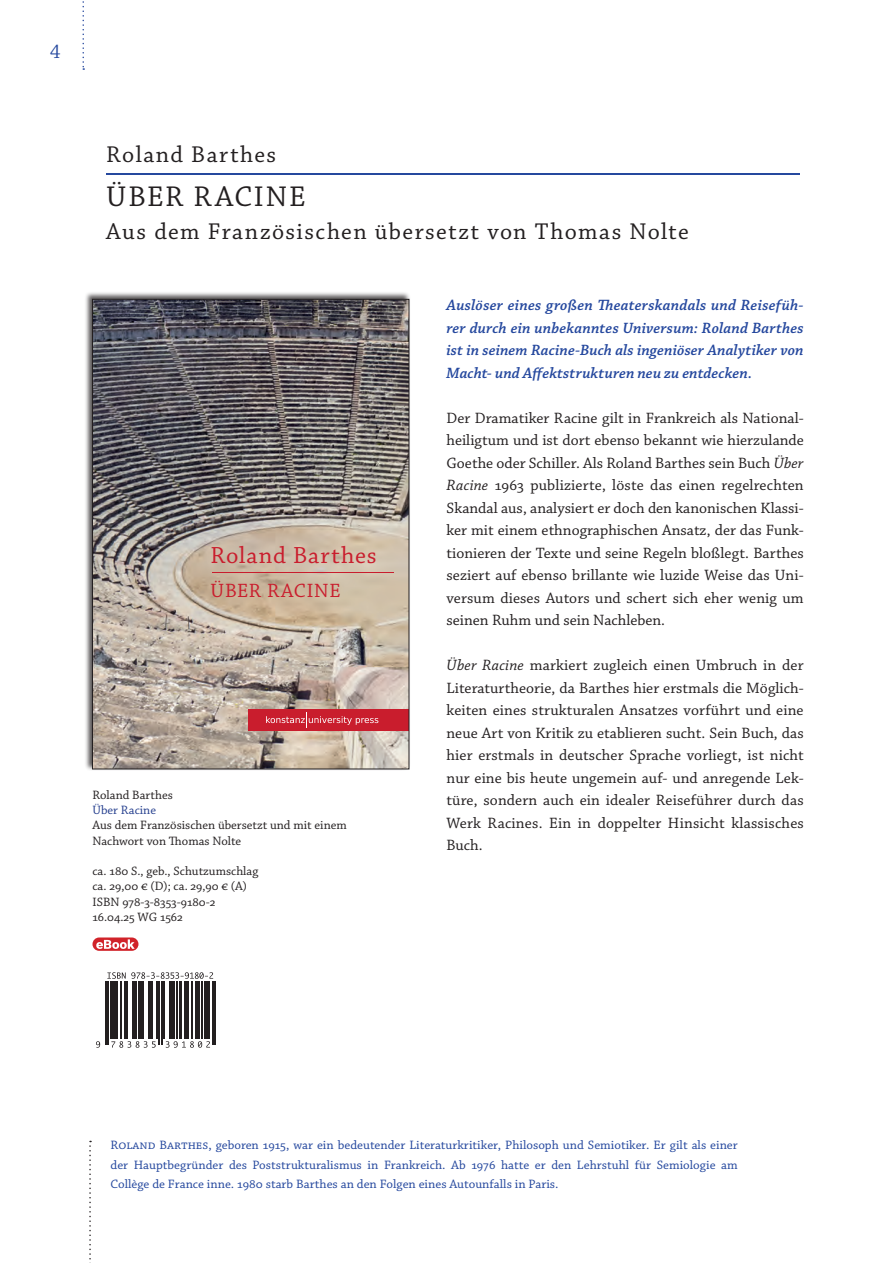
<style>
.page{position:relative;width:893px;height:1263px;background:#fff}
.page>*{position:absolute;margin:0;border:0;box-sizing:border-box;transform-origin:0 0}
.t1{font:30px "Chaparral Pro";letter-spacing:.065em;color:#231f20}
.t2{font:24.45px "Chaparral Pro";letter-spacing:.04em;color:#c91d2d}
.t3{font:24px "Chaparral Pro";letter-spacing:.06em;color:#231f20}
.t4{font:21px "Chaparral Pro Subh";color:#25489e}
.t5{font:20.25px "Chaparral Pro";letter-spacing:.04em;color:#c91d2d}
.t6{font:15.75px/22.5px "Chaparral Pro";letter-spacing:.01em;color:#231f20;text-align:justify}
.t7{font:italic 600 15.75px/22.5px "Chaparral Pro";letter-spacing:.005em;color:#25489e;text-align:justify}
.t8{font:12.75px/19.5px "Chaparral Pro Capt";color:#25489e;text-align:justify}
.t9{font:12.75px/15.3px "Chaparral Pro";color:#231f20}
.t10{font:12.75px "Chaparral Pro";letter-spacing:.005em;color:#253f8e}
.s1{font-style:italic}
</style>
<div class="page">
<hr style="left:106px;top:174px;width:693px;height:1px;background:#25489e">
<svg style="left:82px;top:1px;width:2px;height:69px"></svg>
<hr style="left:106px;top:981px;width:1px;height:64px;background:#231f20">
<hr style="left:108px;top:981px;width:1px;height:64px;background:#231f20">
<svg style="left:96px;top:1041px;width:4px;height:7px"></svg>
<hr style="left:110px;top:981px;width:1px;height:58px;background:#231f20">
<hr style="left:111px;top:981px;width:1px;height:58px;background:#231f20">
<hr style="left:112px;top:981px;width:2px;height:58px;background:#231f20">
<hr style="left:115px;top:981px;width:1px;height:58px;background:#231f20">
<hr style="left:116px;top:981px;width:1px;height:58px;background:#231f20">
<hr style="left:121px;top:981px;width:1px;height:58px;background:#231f20">
<hr style="left:124px;top:981px;width:1px;height:58px;background:#231f20">
<hr style="left:126px;top:981px;width:2px;height:58px;background:#231f20">
<hr style="left:132px;top:981px;width:1px;height:58px;background:#231f20">
<hr style="left:134px;top:981px;width:2px;height:58px;background:#231f20">
<hr style="left:136px;top:981px;width:1px;height:58px;background:#231f20">
<hr style="left:138px;top:981px;width:1px;height:58px;background:#231f20">
<hr style="left:139px;top:981px;width:1px;height:58px;background:#231f20">
<hr style="left:140px;top:981px;width:1px;height:58px;background:#231f20">
<hr style="left:143px;top:981px;width:1px;height:58px;background:#231f20">
<hr style="left:148px;top:981px;width:2px;height:58px;background:#231f20">
<hr style="left:151px;top:981px;width:1px;height:58px;background:#231f20">
<hr style="left:152px;top:981px;width:1px;height:58px;background:#231f20">
<hr style="left:156px;top:981px;width:2px;height:58px;background:#231f20">
<svg style="left:111px;top:1041px;width:45px;height:7px"></svg>
<hr style="left:159px;top:981px;width:1px;height:64px;background:#231f20">
<hr style="left:161px;top:981px;width:1px;height:64px;background:#231f20">
<hr style="left:163px;top:981px;width:2px;height:58px;background:#231f20">
<hr style="left:169px;top:981px;width:1px;height:58px;background:#231f20">
<hr style="left:172px;top:981px;width:1px;height:58px;background:#231f20">
<hr style="left:173px;top:981px;width:1px;height:58px;background:#231f20">
<hr style="left:174px;top:981px;width:1px;height:58px;background:#231f20">
<hr style="left:176px;top:981px;width:1px;height:58px;background:#231f20">
<hr style="left:180px;top:981px;width:1px;height:58px;background:#231f20">
<hr style="left:181px;top:981px;width:1px;height:58px;background:#231f20">
<hr style="left:184px;top:981px;width:1px;height:58px;background:#231f20">
<hr style="left:185px;top:981px;width:2px;height:58px;background:#231f20">
<hr style="left:188px;top:981px;width:1px;height:58px;background:#231f20">
<hr style="left:191px;top:981px;width:1px;height:58px;background:#231f20">
<hr style="left:196px;top:981px;width:1px;height:58px;background:#231f20">
<hr style="left:197px;top:981px;width:1px;height:58px;background:#231f20">
<hr style="left:198px;top:981px;width:1px;height:58px;background:#231f20">
<hr style="left:202px;top:981px;width:1px;height:58px;background:#231f20">
<hr style="left:204px;top:981px;width:1px;height:58px;background:#231f20">
<hr style="left:205px;top:981px;width:1px;height:58px;background:#231f20">
<hr style="left:207px;top:981px;width:2px;height:58px;background:#231f20">
<hr style="left:209px;top:981px;width:1px;height:58px;background:#231f20">
<svg style="left:166px;top:1041px;width:44px;height:7px"></svg>
<hr style="left:212px;top:981px;width:1px;height:64px;background:#231f20">
<hr style="left:214px;top:981px;width:2px;height:64px;background:#231f20">
<svg style="left:107px;top:972px;width:106px;height:7px"></svg>
<svg style="left:89px;top:1141px;width:2px;height:122px"></svg>
<div style="left:92px;top:937px;width:46px;height:14px;background:#d1232a;border-radius:7px"></div>
<svg style="left:96px;top:939px;width:39px;height:10px"></svg>
<div style="left:84px;top:291px;width:327px;height:480px;background:#231f20;opacity:.75"></div>
<img style="left:94px;top:301px;width:313px;height:466px">
<hr style="left:213px;top:573px;width:181px;height:1px;background:#c91d2d">
<div style="left:249px;top:709px;width:160px;height:22px;background:#c91d2d"></div>
<svg style="left:266px;top:712px;width:112px;height:16px"></svg>
<div style="left:92px;top:299px;width:317px;height:470px;border:1px solid #231f20"></div>
<p class="t4" style="left:50px;top:40px;width:12px">4</p>
<p class="t3" style="left:106px;top:141px;width:171px">Roland Barthes</p>
<p class="t1" style="left:106px;top:180px;width:201px">ÜBER RACINE</p>
<p class="t3" style="left:106px;top:218px;width:584px">Aus dem Französischen übersetzt von Thomas Nolte</p>
<p class="t2" style="left:210px;top:542px;width:168px">Roland Barthes</p>
<p class="t5" style="left:210px;top:579px;width:132px">ÜBER RACINE</p>
<p class="t9" style="left:92px;top:787px;width:82px">Roland Barthes</p>
<p class="t10" style="left:92px;top:803px;width:65px">Über Racine</p>
<p class="t9" style="left:92px;top:818px;width:256px">Aus dem Französischen übersetzt und mit einem<br>Nachwort von Thomas Nolte</p>
<p class="t9" style="left:92px;top:864px;width:167px">ca. 180 S., geb., Schutzumschlag</p>
<p class="t9" style="left:92px;top:879px;width:156px">ca. 29,00 € (D); ca. 29,90 € (A)</p>
<p class="t9" style="left:92px;top:895px;width:124px">ISBN 978-3-8353-9180-2</p>
<p class="t9" style="left:92px;top:910px;width:92px">16.04.25 WG 1562</p>
<p class="t7" style="left:446px;top:294px;width:359px">Auslöser eines großen Theaterskandals und Reisefüh&shy;rer durch ein unbekanntes Universum: Roland Barthes ist in seinem Racine-Buch als ingeniöser Analytiker von Macht- und Affektstrukturen neu zu entdecken.</p>
<p class="t6" style="left:446px;top:407px;width:359px">Der Dramatiker Racine gilt in Frankreich als National&shy;heiligtum und ist dort ebenso bekannt wie hierzulande Goethe oder Schiller. Als Roland Barthes sein Buch <span class="s1">Über Racine</span> 1963 publizierte, löste das einen regelrechten Skandal aus, analysiert er doch den kanonischen Klassi&shy;ker mit einem ethnographischen Ansatz, der das Funk&shy;tionieren der Texte und seine Regeln bloßlegt. Barthes seziert auf ebenso brillante wie luzide Weise das Uni&shy;versum dieses Autors und schert sich eher wenig um seinen Ruhm und sein Nachleben.</p>
<p class="t6" style="left:446px;top:654px;width:359px"><span class="s1">Über Racine</span> markiert zugleich einen Umbruch in der Literaturtheorie, da Barthes hier erstmals die Möglich&shy;keiten eines strukturalen Ansatzes vorführt und eine neue Art von Kritik zu etablieren sucht. Sein Buch, das hier erstmals in deutscher Sprache vorliegt, ist nicht nur eine bis heute ungemein auf- und anregende Lek&shy;türe, sondern auch ein idealer Reiseführer durch das Werk Racines. Ein in doppelter Hinsicht klassisches Buch.</p>
<p class="t8" style="left:111px;top:1136px;width:629px">Roland Barthes, geboren 1915, war ein bedeutender Literaturkritiker, Philosoph und Semiotiker. Er gilt als einer der Hauptbegründer des Poststrukturalismus in Frankreich. Ab 1976 hatte er den Lehrstuhl für Semiologie am Collège de France inne. 1980 starb Barthes an den Folgen eines Autounfalls in Paris.</p>
</div>
